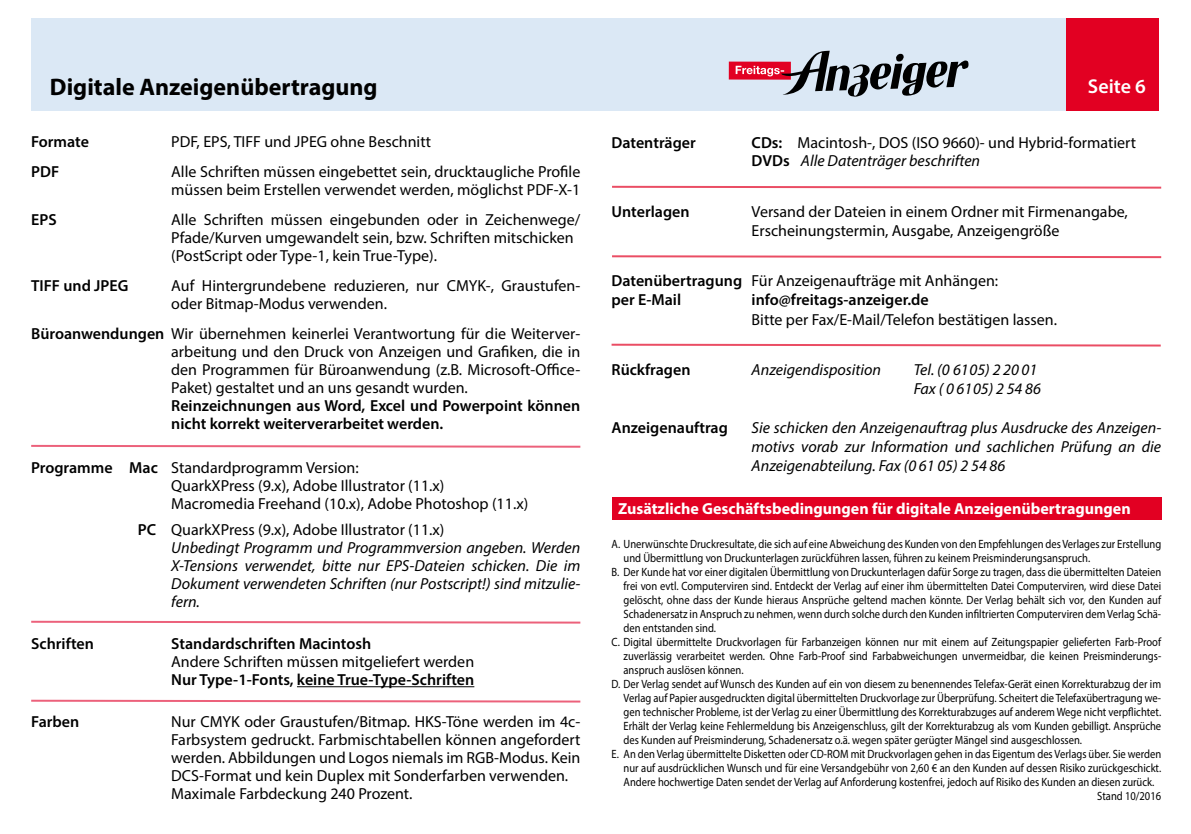
<style>
.page{position:relative;width:1191px;height:834px;background:#fff}
.page>*{position:absolute;margin:0;border:0;box-sizing:border-box;transform-origin:0 0}
.t1{font:700 24px "Myriad Pro";color:#000}
.t2{font:600 20px "Myriad Pro";color:#fff}
.t3{font:16px/18px "Myriad Pro";color:#000}
.t4{font:italic 16px/18px "Myriad Pro";color:#000}
.t5{font:600 16px/18px "Myriad Pro";color:#000}
.t6{font:700 16px "Myriad Pro";color:#fff}
.t7{font:12px "Myriad Pro";color:#000;scale:.88 1}
.s1{font-weight:600}
.s2{font-weight:600;font-style:normal}
.s3{font-style:normal}
.s4{font-style:italic}
</style>
<div class="page">
<div style="left:31px;top:18px;width:1034px;height:92px;background:#dbe8f5"></div>
<hr style="left:297px;top:686px;width:177px;height:1px;background:#000">
<svg style="left:31px;top:444px;width:550px;height:4px"></svg>
<svg style="left:31px;top:620px;width:550px;height:4px"></svg>
<svg style="left:31px;top:699px;width:550px;height:4px"></svg>
<svg style="left:612px;top:255px;width:550px;height:4px"></svg>
<div style="left:612px;top:497px;width:549px;height:23px;background:#e20022"></div>
<svg style="left:612px;top:185px;width:550px;height:4px"></svg>
<svg style="left:611px;top:343px;width:550px;height:4px"></svg>
<div style="left:729px;top:62px;width:62px;height:18px;background:#e20022"></div>
<svg style="left:735px;top:50px;width:233px;height:47px"></svg>
<div style="left:1066px;top:18px;width:92px;height:92px;background:#e20022"></div>
<h1 class="t1" style="left:50px;top:71px;width:329px">Digitale Anzeigenübertragung</h1>
<h2 class="t2" style="left:1088px;top:73px;width:60px">Seite 6</h2>
<h3 class="t5" style="left:31px;top:132px;width:59px">Formate</h3>
<h3 class="t3" style="left:171px;top:132px;width:261px">PDF, EPS, TIFF und JPEG ohne Beschnitt</h3>
<h3 class="t5" style="left:31px;top:162px;width:30px">PDF</h3>
<h3 class="t3" style="left:171px;top:162px;width:410px">Alle Schriften müssen eingebettet sein, drucktaugliche Profile müssen beim Erstellen verwendet werden, möglichst PDF-X-1</h3>
<h3 class="t5" style="left:31px;top:210px;width:27px">EPS</h3>
<h3 class="t3" style="left:171px;top:210px;width:411px">Alle Schriften müssen eingebunden oder in Zeichenwege/<br>Pfade/Kurven umgewandelt sein, bzw. Schriften mitschicken (PostScript oder Type-1, kein True-Type).</h3>
<h3 class="t5" style="left:31px;top:276px;width:99px">TIFF und JPEG</h3>
<h3 class="t3" style="left:171px;top:276px;width:411px">Auf Hintergrundebene reduzieren, nur CMYK-, Graustufen&shy;oder Bitmap-Modus verwenden.</h3>
<p class="t3" style="left:171px;top:324px;width:411px;text-align:justify;text-indent:-140px"><span class="s1">Büroanwendungen</span> Wir übernehmen keinerlei Verantwortung für die Weiterver&shy;arbeitung und den Druck von Anzeigen und Grafiken, die in den Programmen für Büroanwendung (z.B. Microsoft-Office-Paket) gestaltet und an uns gesandt wurden.</p>
<h3 class="t5" style="left:171px;top:396px;width:410px">Reinzeichnungen aus Word, Excel und Powerpoint können nicht korrekt weiterverarbeitet werden.</h3>
<h3 class="t3" style="left:171px;top:458px;width:358px;text-indent:-140px"><span class="s1">Programme Mac</span> Standardprogramm Version:<br>QuarkXPress (9.x), Adobe Illustrator (11.x)<br>Macromedia Freehand (10.x), Adobe Photoshop (11.x)</h3>
<p class="t4" style="left:171px;top:520px;width:411px;text-indent:-33px"><span class="s2">PC</span> <span class="s3">QuarkXPress (9.x), Adobe Illustrator (11.x)<br></span>Unbedingt Programm und Programmversion angeben. Werden X-Tensions verwendet, bitte nur EPS-Dateien schicken. Die im Dokument verwendeten Schriften (nur Postscript!) sind mitzulie&shy;fern.</p>
<h3 class="t5" style="left:31px;top:634px;width:64px">Schriften</h3>
<h3 class="t5" style="left:171px;top:634px;width:201px">Standardschriften Macintosh</h3>
<h3 class="t3" style="left:171px;top:652px;width:304px">Andere Schriften müssen mitgeliefert werden</h3>
<h3 class="t5" style="left:171px;top:670px;width:305px">Nur Type-1-Fonts, keine True-Type-Schriften</h3>
<h3 class="t5" style="left:31px;top:712px;width:50px">Farben</h3>
<p class="t3" style="left:171px;top:712px;width:411px">Nur CMYK oder Graustufen/Bitmap. HKS-Töne werden im 4c-Farbsystem gedruckt. Farbmischtabellen können angefordert werden. Abbildungen und Logos niemals im RGB-Modus. Kein DCS-Format und kein Duplex mit Sonderfarben verwenden.<br>Maximale Farbdeckung 240 Prozent.</p>
<h3 class="t5" style="left:611px;top:133px;width:86px">Datenträger</h3>
<h3 class="t3" style="left:751px;top:133px;width:386px"><span class="s1">CDs:</span> Macintosh-, DOS (ISO 9660)- und Hybrid-formatiert<br><span class="s1">DVDs</span> <span class="s4">Alle Datenträger beschriften</span></h3>
<h3 class="t5" style="left:611px;top:202px;width:80px">Unterlagen</h3>
<h3 class="t3" style="left:751px;top:201px;width:378px;line-height:19.2px">Versand der Dateien in einem Ordner mit Firmenangabe,<br>Erscheinungstermin, Ausgabe, Anzeigengröße</h3>
<h3 class="t3" style="left:611px;top:271px;width:388px;line-height:19.2px"><span class="s1">Datenübertragung</span> Für Anzeigenaufträge mit Anhängen: <span class="s1">per E-Mail</span></h3>
<h3 class="t5" style="left:751px;top:290px;width:179px">info@freitags-anzeiger.de</h3>
<h3 class="t3" style="left:751px;top:310px;width:307px">Bitte per Fax/E-Mail/Telefon bestätigen lassen.</h3>
<h3 class="t5" style="left:611px;top:360px;width:80px">Rückfragen</h3>
<h3 class="t4" style="left:751px;top:360px;width:131px">Anzeigendisposition</h3>
<h3 class="t4" style="left:913px;top:360px;width:129px;line-height:19.2px">Tel. (0 6105) 2 20 01<br>Fax ( 0 6105) 2 54 86</h3>
<h3 class="t5" style="left:611px;top:418px;width:118px">Anzeigenauftrag</h3>
<h3 class="t4" style="left:751px;top:417px;width:411px;line-height:19.2px;text-align:justify">Sie schicken den Anzeigenauftrag plus Ausdrucke des Anzeigen&shy;motivs vorab zur Information und sachlichen Prüfung an die Anzeigenabteilung. Fax (0 61 05) 2 54 86</h3>
<h3 class="t6" style="left:618px;top:498px;width:514px">Zusätzliche Geschäftsbedingungen für digitale Anzeigenübertragungen</h3>
<p class="t7" style="left:611px;top:536px;width:626px">A. Unerwünschte Druckresultate, die sich auf eine Abweichung des Kunden von den Empfehlungen des Verlages zur Erstellung</p>
<p class="t7" style="left:623px;top:550px;width:532px">und Übermittlung von Druckunterlagen zurückführen lassen, führen zu keinem Preisminderungsanspruch.</p>
<p class="t7" style="left:611px;top:564px;width:626px">B. Der Kunde hat vor einer digitalen Übermittlung von Druckunterlagen dafür Sorge zu tragen, dass die übermittelten Dateien</p>
<p class="t7" style="left:623px;top:578px;width:612px">frei von evtl. Computerviren sind. Entdeckt der Verlag auf einer ihm übermittelten Datei Computerviren, wird diese Datei</p>
<p class="t7" style="left:623px;top:592px;width:612px">gelöscht, ohne dass der Kunde hieraus Ansprüche geltend machen könnte. Der Verlag behält sich vor, den Kunden auf</p>
<p class="t7" style="left:623px;top:606px;width:612px">Schadenersatz in Anspruch zu nehmen, wenn durch solche durch den Kunden infiltrierten Computerviren dem Verlag Schä-</p>
<p class="t7" style="left:623px;top:620px;width:107px">den entstanden sind.</p>
<p class="t7" style="left:611px;top:634px;width:626px">C. Digital übermittelte Druckvorlagen für Farbanzeigen können nur mit einem auf Zeitungspapier gelieferten Farb-Proof</p>
<p class="t7" style="left:623px;top:648px;width:612px">zuverlässig verarbeitet werden. Ohne Farb-Proof sind Farbabweichungen unvermeidbar, die keinen Preisminderungs-</p>
<p class="t7" style="left:623px;top:662px;width:138px">anspruch auslösen können.</p>
<p class="t7" style="left:611px;top:676px;width:626px">D. Der Verlag sendet auf Wunsch des Kunden auf ein von diesem zu benennendes Telefax-Gerät einen Korrekturabzug der im</p>
<p class="t7" style="left:623px;top:690px;width:612px">Verlag auf Papier ausgedruckten digital übermittelten Druckvorlage zur Überprüfung. Scheitert die Telefaxübertragung we-</p>
<p class="t7" style="left:623px;top:704px;width:612px">gen technischer Probleme, ist der Verlag zu einer Übermittlung des Korrekturabzuges auf anderem Wege nicht verpflichtet.</p>
<p class="t7" style="left:623px;top:718px;width:612px">Erhält der Verlag keine Fehlermeldung bis Anzeigenschluss, gilt der Korrekturabzug als vom Kunden gebilligt. Ansprüche</p>
<p class="t7" style="left:623px;top:732px;width:522px">des Kunden auf Preisminderung, Schadenersatz o.ä. wegen später gerügter Mängel sind ausgeschlossen.</p>
<p class="t7" style="left:611px;top:746px;width:626px">E. An den Verlag übermittelte Disketten oder CD-ROM mit Druckvorlagen gehen in das Eigentum des Verlags über. Sie werden</p>
<p class="t7" style="left:623px;top:760px;width:612px">nur auf ausdrücklichen Wunsch und für eine Versandgebühr von 2,60 € an den Kunden auf dessen Risiko zurückgeschickt.</p>
<p class="t7" style="left:623px;top:774px;width:605px">Andere hochwertige Daten sendet der Verlag auf Anforderung kostenfrei, jedoch auf Risiko des Kunden an diesen zurück.</p>
<p class="t7" style="left:1097px;top:788px;width:74px">Stand 10/2016</p>
</div>
